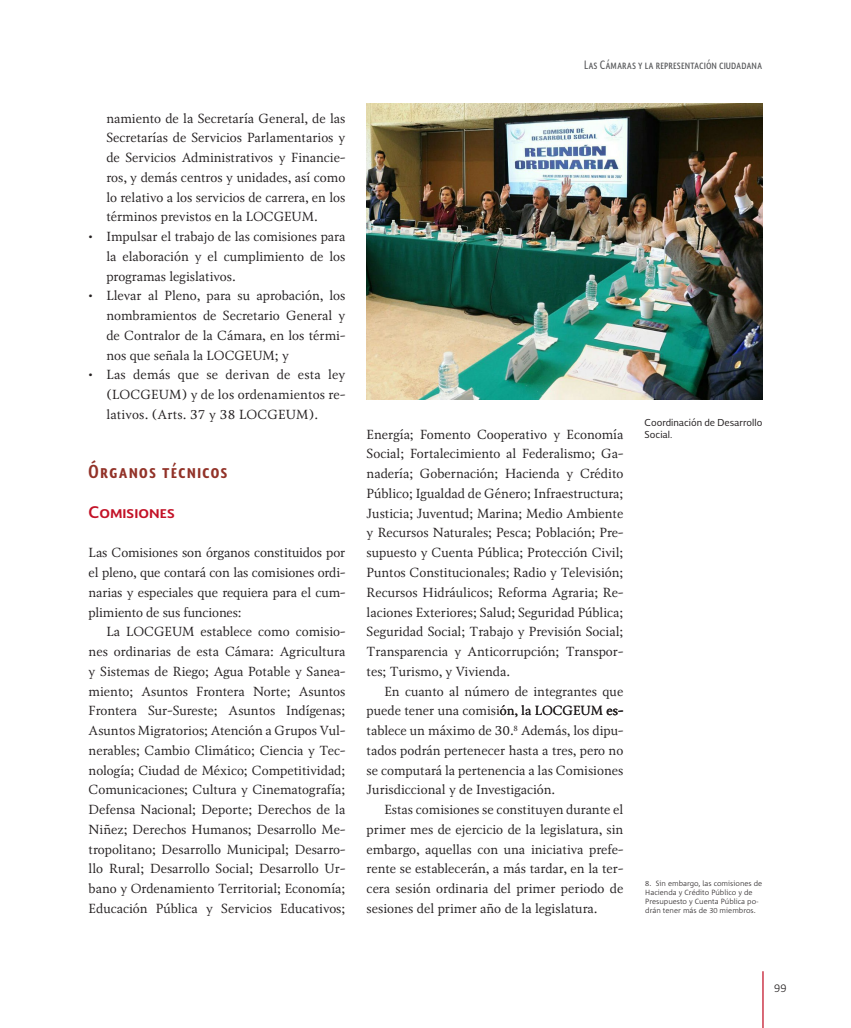
<style>
.page{position:relative;width:851px;height:1028px;background:#fff}
.page>*{position:absolute;margin:0;border:0;box-sizing:border-box;transform-origin:0 0}
.sutitulo_espacio_ant{font:700 17.5px "Soberana Sans Condensed";letter-spacing:.09em;color:#923228}
.subtitulo_1{font:700 15.62px "Soberana Sans";color:#c31227}
.textos_continuos{font:13.12px/19.8px "Soberana Texto";color:#231f20;text-align:justify}
.primer_párrafo_sin_s{font:13.12px/19.8px "Soberana Texto";letter-spacing:-.01em;color:#231f20;text-align:justify}
.t1{font:11.25px "Soberana Sans Condensed";color:#57585a}
.t2{font:300 11.25px "Corpid";color:#231f20}
.pies_de_foto{font:9.38px/12.5px "Soberana Sans";color:#231f20}
.t3{font:300 7.5px/9px "Corpid";color:#231f20}
</style>
<div class="page">
<hr style="left:762px;top:971px;width:1px;height:57px;background:#c31227">
<img style="left:366px;top:103px;width:396px;height:296px">
<p class="textos_continuos" style="left:106px;top:108px;width:240px">namiento de la Secretaría General, de las Secretarías de Servicios Parlamentarios y de Servicios Administrativos y Financie&shy;ros, y demás centros y unidades, así como lo relativo a los servicios de carrera, en los términos previstos en la LOCGEUM.</p>
<p class="textos_continuos" style="left:106px;top:226px;width:240px;text-indent:-18px">• Impulsar el trabajo de las comisiones para la elaboración y el cumplimiento de los programas legislativos.</p>
<p class="textos_continuos" style="left:106px;top:286px;width:240px;text-indent:-18px">• Llevar al Pleno, para su aprobación, los nombramientos de Secretario General y de Contralor de la Cámara, en los térmi&shy;nos que señala la LOCGEUM; y</p>
<p class="textos_continuos" style="left:106px;top:365px;width:240px;text-indent:-18px">• Las demás que se derivan de esta ley (LOCGEUM) y de los ordenamientos re&shy;lativos. (Arts. 37 y 38 LOCGEUM).</p>
<p class="sutitulo_espacio_ant" style="left:89px;top:459px;width:140px">Órganos técnicos</p>
<p class="subtitulo_1" style="left:89px;top:501px;width:88px">Comisiones</p>
<p class="primer_párrafo_sin_s" style="left:89px;top:542px;width:258px">Las Comisiones son órganos constituidos por el pleno, que contará con las comisiones ordi&shy;narias y especiales que requiera para el cum&shy;plimiento de sus funciones:</p>
<p class="textos_continuos" style="left:89px;top:621px;width:258px;text-indent:18px">La LOCGEUM establece como comisio&shy;nes ordinarias de esta Cámara: Agricultura y Sistemas de Riego; Agua Potable y Sanea&shy;miento; Asuntos Frontera Norte; Asuntos Frontera Sur-Sureste; Asuntos Indígenas; Asuntos Migratorios; Atención a Grupos Vul&shy;nerables; Cambio Climático; Ciencia y Tec&shy;nología; Ciudad de México; Competitividad; Comunicaciones; Cultura y Cinematografía; Defensa Nacional; Deporte; Derechos de la Niñez; Derechos Humanos; Desarrollo Me&shy;tropolitano; Desarrollo Municipal; Desarro&shy;llo Rural; Desarrollo Social; Desarrollo Ur&shy;bano y Ordenamiento Territorial; Economía; Educación Pública y Servicios Educativos;</p>
<p class="t1" style="left:584px;top:57px;width:180px">Las Cámaras y la representación ciudadana</p>
<p class="textos_continuos" style="left:366px;top:424px;width:258px">Energía; Fomento Cooperativo y Economía Social; Fortalecimiento al Federalismo; Ga&shy;nadería; Gobernación; Hacienda y Crédito Público; Igualdad de Género; Infraestructura; Justicia; Juventud; Marina; Medio Ambiente y Recursos Naturales; Pesca; Población; Pre&shy;supuesto y Cuenta Pública; Protección Civil; Puntos Constitucionales; Radio y Televisión; Recursos Hidráulicos; Reforma Agraria; Re&shy;laciones Exteriores; Salud; Seguridad Pública; Seguridad Social; Trabajo y Previsión Social; Transparencia y Anticorrupción; Transpor&shy;tes; Turismo, y Vivienda.</p>
<p class="textos_continuos" style="left:366px;top:681px;width:258px;text-indent:18px">En cuanto al número de integrantes que puede tener una comisión, la LOCGEUM es&shy;tablece un máximo de 30.<sup>8</sup> Además, los dipu&shy;tados podrán pertenecer hasta a tres, pero no se computará la pertenencia a las Comisiones Jurisdiccional y de Investigación.</p>
<p class="textos_continuos" style="left:366px;top:799px;width:258px;text-indent:18px">Estas comisiones se constituyen durante el primer mes de ejercicio de la legislatura, sin embargo, aquellas con una iniciativa prefe&shy;rente se establecerán, a más tardar, en la ter&shy;cera sesión ordinaria del primer periodo de sesiones del primer año de la legislatura.</p>
<p class="pies_de_foto" style="left:644px;top:416px;width:119px">Coordinación de Desarrollo<br>Social.</p>
<p class="t3" style="left:645px;top:878px;width:118px">8. Sin embargo, las comisiones de<br>Hacienda y Crédito Público y de<br>Presupuesto y Cuenta Pública po&shy;drán tener más de 30 miembros.</p>
<p class="t2" style="left:774px;top:981px;width:14px">99</p>
</div>
